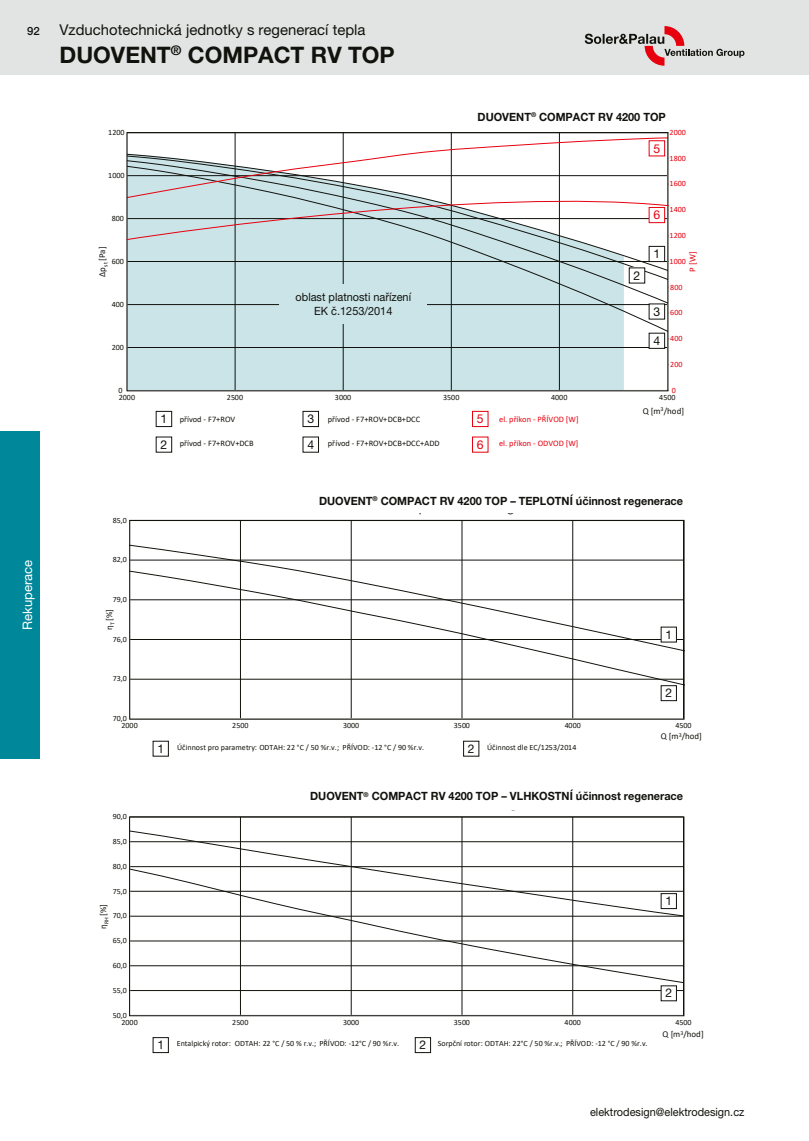
<style>
.page{position:relative;width:809px;height:1141px;background:#fff}
.page>*{position:absolute;margin:0;border:0;box-sizing:border-box;transform-origin:0 0}
.t1{font:700 22.75px "Helvetica Neue LT Pro";color:#12120d}
.t2{font:14.88px "Helvetica Neue LT Pro";color:#12120d}
.t3{font:13.12px "Helvetica Neue LT Pro";color:#fff}
.t4{font:12.25px "Helvetica Neue LT Pro";color:#12120d}
.t5{font:12.25px "Helvetica Neue LT Pro";color:#e7000e}
.t6{font:12.08px "Helvetica Neue LT Pro";color:#12120d}
.t7{font:700 11.38px "Helvetica Neue LT Pro";color:#12120d;scale:.96 1}
.t8{font:11.38px/13.7px "Helvetica Neue LT Pro";color:#12120d;text-align:center;scale:.96 1}
.t9{font:500 11.38px "Helvetica Neue LT Pro";color:#12120d}
.t10{font:8.92px "Calibri";color:#12120d}
.t11{font:8.92px "Calibri";color:#e7000e}
.t12{font:8.4px "Calibri";color:#12120d}
.t13{font:8.4px "Calibri";color:#e7000e}
.t14{font:8.05px "Calibri";color:#12120d}
.t15{font:8.05px "Calibri";letter-spacing:.015em;color:#e7000e}
.s1{font-family:"Helvetica Neue LT Pro";font-size:12.08px}
</style>
<div class="page">
<div style="left:0;top:0;width:809px;height:74px;background:#e2e3e3"></div>
<svg style="left:584px;top:26px;width:160px;height:40px"></svg>
<div style="left:0;top:432px;width:40px;height:327px;background:#008799"></div>
<svg style="left:126px;top:132px;width:543px;height:321px"></svg>
<div style="left:649px;top:246px;width:15px;height:16px;background:#fff"></div>
<div style="left:648px;top:246px;width:17px;height:16px;border:1px solid #12120d"></div>
<div style="left:156px;top:411px;width:16px;height:16px;background:#fff"></div>
<div style="left:156px;top:411px;width:16px;height:16px;border:1px solid #12120d"></div>
<div style="left:649px;top:304px;width:15px;height:15px;background:#fff"></div>
<div style="left:648px;top:304px;width:17px;height:15px;border:1px solid #12120d"></div>
<div style="left:303px;top:411px;width:15px;height:16px;background:#fff"></div>
<div style="left:303px;top:411px;width:16px;height:16px;border:1px solid #12120d"></div>
<div style="left:649px;top:333px;width:15px;height:15px;background:#fff"></div>
<div style="left:648px;top:333px;width:17px;height:16px;border:1px solid #12120d"></div>
<div style="left:303px;top:437px;width:15px;height:15px;background:#fff"></div>
<div style="left:303px;top:437px;width:16px;height:15px;border:1px solid #12120d"></div>
<div style="left:629px;top:268px;width:15px;height:15px;background:#fff"></div>
<div style="left:156px;top:437px;width:16px;height:15px;background:#fff"></div>
<div style="left:156px;top:437px;width:16px;height:15px;border:1px solid #12120d"></div>
<div style="left:649px;top:141px;width:15px;height:15px;background:#fff"></div>
<div style="left:472px;top:411px;width:16px;height:16px;background:#fff"></div>
<div style="left:472px;top:411px;width:16px;height:16px;border:1px solid #e7000e"></div>
<div style="left:472px;top:437px;width:16px;height:15px;background:#fff"></div>
<svg style="left:126px;top:184px;width:543px;height:57px"></svg>
<svg style="left:129px;top:519px;width:556px;height:238px"></svg>
<div style="left:153px;top:741px;width:15px;height:15px;background:#fff"></div>
<div style="left:153px;top:741px;width:16px;height:15px;border:1px solid #12120d"></div>
<div style="left:661px;top:627px;width:15px;height:15px;background:#fff"></div>
<div style="left:463px;top:741px;width:16px;height:15px;background:#fff"></div>
<div style="left:463px;top:741px;width:16px;height:15px;border:1px solid #12120d"></div>
<div style="left:661px;top:686px;width:15px;height:15px;background:#fff"></div>
<div style="left:660px;top:685px;width:16px;height:16px;border:1px solid #12120d"></div>
<svg style="left:129px;top:816px;width:556px;height:238px"></svg>
<div style="left:153px;top:1038px;width:15px;height:15px;background:#fff"></div>
<div style="left:153px;top:1037px;width:16px;height:16px;border:1px solid #12120d"></div>
<div style="left:661px;top:894px;width:15px;height:15px;background:#fff"></div>
<div style="left:660px;top:893px;width:16px;height:16px;border:1px solid #12120d"></div>
<div style="left:415px;top:1038px;width:15px;height:15px;background:#fff"></div>
<div style="left:415px;top:1037px;width:16px;height:16px;border:1px solid #12120d"></div>
<div style="left:661px;top:986px;width:15px;height:15px;background:#fff"></div>
<div style="left:279px;top:284px;width:148px;height:40px;background:#cae4e8"></div>
<h3 class="t9" style="left:27px;top:25px;width:14px">92</h3>
<h3 class="t3" style="left:20px;top:630px;width:72px;rotate:-90deg">Rekuperace</h3>
<h2 class="t2" style="left:60px;top:21px;width:307px">Vzduchotechnická jednotky s regenerací tepla</h2>
<h1 class="t1" style="left:60px;top:41px;width:337px">DUOVENT<sup>®</sup> COMPACT RV TOP</h1>
<p class="t14" style="left:108px;top:127px;width:18px">1200</p>
<p class="t14" style="left:108px;top:170px;width:18px">1000</p>
<p class="t14" style="left:112px;top:213px;width:14px">800</p>
<p class="t10" style="left:96px;top:277px;width:31px;rotate:-90deg">Δp<sub>st</sub> [Pa]</p>
<p class="t14" style="left:112px;top:256px;width:14px">600</p>
<p class="t14" style="left:112px;top:298px;width:14px">400</p>
<p class="t14" style="left:112px;top:342px;width:14px">200</p>
<h3 class="t8" style="left:295px;top:290px;width:122px">oblast platnosti nařízení<br>EK č.1253/2014</h3>
<h3 class="t7" style="left:477px;top:110px;width:197px">DUOVENT<sup>®</sup> COMPACT RV 4200 TOP</h3>
<h3 class="t4" style="left:633px;top:268px;width:8px">2</h3>
<p class="t15" style="left:669px;top:127px;width:18px">2000</p>
<h3 class="t5" style="left:653px;top:141px;width:8px">5</h3>
<p class="t15" style="left:669px;top:152px;width:18px">1800</p>
<p class="t15" style="left:669px;top:178px;width:18px">1600</p>
<h3 class="t5" style="left:653px;top:208px;width:8px">6</h3>
<p class="t15" style="left:669px;top:204px;width:18px">1400</p>
<p class="t15" style="left:669px;top:230px;width:18px">1200</p>
<h3 class="t4" style="left:653px;top:247px;width:8px">1</h3>
<p class="t11" style="left:686px;top:272px;width:21px;rotate:-90deg">P [W]</p>
<p class="t15" style="left:669px;top:256px;width:18px">1000</p>
<p class="t15" style="left:670px;top:281px;width:14px">800</p>
<h3 class="t4" style="left:653px;top:304px;width:8px">3</h3>
<p class="t15" style="left:670px;top:307px;width:14px">600</p>
<h3 class="t4" style="left:653px;top:333px;width:8px">4</h3>
<p class="t15" style="left:670px;top:333px;width:14px">400</p>
<p class="t15" style="left:670px;top:359px;width:14px">200</p>
<p class="t15" style="left:671px;top:384px;width:6px">0</p>
<p class="t14" style="left:118px;top:384px;width:6px">0</p>
<p class="t14" style="left:119px;top:391px;width:18px">0002</p>
<p class="t14" style="left:227px;top:391px;width:18px">0052</p>
<p class="t14" style="left:335px;top:391px;width:18px">0003</p>
<p class="t14" style="left:443px;top:391px;width:18px">0053</p>
<p class="t14" style="left:551px;top:391px;width:18px">0004</p>
<p class="t14" style="left:659px;top:391px;width:18px">0054</p>
<p class="t14" style="left:113px;top:515px;width:16px">85,0</p>
<p class="t14" style="left:113px;top:554px;width:16px">82,0</p>
<p class="t14" style="left:113px;top:594px;width:16px">79,0</p>
<p class="t10" style="left:103px;top:630px;width:22px;rotate:-90deg">η<sub>T</sub> [%]</p>
<p class="t14" style="left:113px;top:633px;width:16px">76,0</p>
<p class="t14" style="left:113px;top:673px;width:16px">73,0</p>
<h3 class="t4" style="left:160px;top:412px;width:8px">1</h3>
<h3 class="t4" style="left:160px;top:437px;width:8px">2</h3>
<p class="t12" style="left:180px;top:413px;width:57px">přívod - F7+ROV</p>
<p class="t12" style="left:180px;top:438px;width:75px">přívod - F7+ROV+DCB</p>
<h3 class="t4" style="left:307px;top:412px;width:8px">3</h3>
<h3 class="t4" style="left:307px;top:437px;width:8px">4</h3>
<p class="t12" style="left:328px;top:413px;width:94px">přívod - F7+ROV+DCB+DCC</p>
<p class="t12" style="left:328px;top:438px;width:113px">přívod - F7+ROV+DCB+DCC+ADD</p>
<h3 class="t5" style="left:477px;top:412px;width:8px">5</h3>
<h3 class="t5" style="left:477px;top:437px;width:8px">6</h3>
<p class="t13" style="left:499px;top:413px;width:81px">el. příkon - PŘÍVOD [W]</p>
<p class="t13" style="left:499px;top:438px;width:81px">el. příkon - ODVOD [W]</p>
<p class="t10" style="left:642px;top:405px;width:43px">Q [m<sup>3</sup>/hod]</p>
<h3 class="t7" style="left:319px;top:494px;width:381px">DUOVENT<sup>®</sup> COMPACT RV 4200 TOP – TEPLOTNÍ účinnost regenerace</h3>
<h3 class="t6" style="left:665px;top:627px;width:8px">1</h3>
<h3 class="t6" style="left:665px;top:686px;width:8px">2</h3>
<p class="t14" style="left:113px;top:713px;width:16px">70,0</p>
<p class="t14" style="left:121px;top:720px;width:18px">0002</p>
<p class="t14" style="left:232px;top:720px;width:18px">0052</p>
<p class="t14" style="left:343px;top:720px;width:18px">0003</p>
<p class="t14" style="left:454px;top:720px;width:18px">0053</p>
<p class="t14" style="left:564px;top:720px;width:18px">0004</p>
<p class="t14" style="left:675px;top:720px;width:18px">0054</p>
<p class="t14" style="left:157px;top:742px;width:268px"><span class="s1">1</span> Účinnost pro parametry: ODTAH: 22 °C / 50 %r.v.; PŘÍVOD: -12 °C / 90 %r.v.</p>
<p class="t14" style="left:487px;top:742px;width:91px">Účinnost dle EC/1253/2014</p>
<h3 class="t6" style="left:468px;top:741px;width:8px">2</h3>
<p class="t10" style="left:661px;top:730px;width:43px">Q [m<sup>3</sup>/hod]</p>
<p class="t14" style="left:113px;top:811px;width:16px">90,0</p>
<p class="t14" style="left:113px;top:836px;width:16px">85,0</p>
<p class="t14" style="left:113px;top:860px;width:16px">80,0</p>
<p class="t14" style="left:113px;top:885px;width:16px">75,0</p>
<p class="t10" style="left:97px;top:929px;width:26px;rotate:-90deg">η<sub>RH</sub> [%]</p>
<p class="t14" style="left:113px;top:910px;width:16px">70,0</p>
<p class="t14" style="left:113px;top:935px;width:16px">65,0</p>
<p class="t14" style="left:113px;top:960px;width:16px">60,0</p>
<p class="t14" style="left:113px;top:985px;width:16px">55,0</p>
<h3 class="t7" style="left:310px;top:789px;width:390px">DUOVENT<sup>®</sup> COMPACT RV 4200 TOP – VLHKOSTNÍ účinnost regenerace</h3>
<h3 class="t6" style="left:665px;top:894px;width:8px">1</h3>
<h3 class="t6" style="left:665px;top:986px;width:8px">2</h3>
<p class="t14" style="left:113px;top:1009px;width:16px">50,0</p>
<p class="t14" style="left:121px;top:1016px;width:18px">0002</p>
<p class="t14" style="left:232px;top:1016px;width:18px">0052</p>
<p class="t14" style="left:343px;top:1016px;width:18px">0003</p>
<p class="t14" style="left:454px;top:1016px;width:18px">0053</p>
<p class="t14" style="left:564px;top:1016px;width:18px">0004</p>
<p class="t14" style="left:675px;top:1016px;width:18px">0054</p>
<p class="t14" style="left:157px;top:1038px;width:243px"><span class="s1">1</span> Entalpický rotor: ODTAH: 22 °C / 50 % r.v.; PŘÍVOD: -12°C / 90 %r.v.</p>
<p class="t14" style="left:437px;top:1038px;width:211px">Sorpční rotor: ODTAH: 22°C / 50 %r.v.; PŘÍVOD: -12 °C / 90 %r.v.</p>
<h3 class="t6" style="left:419px;top:1038px;width:8px">2</h3>
<p class="t10" style="left:662px;top:1028px;width:43px">Q [m<sup>3</sup>/hod]</p>
<h3 class="t8" style="left:590px;top:1105px;width:162px">elektrodesign@elektrodesign.cz</h3>
</div>
